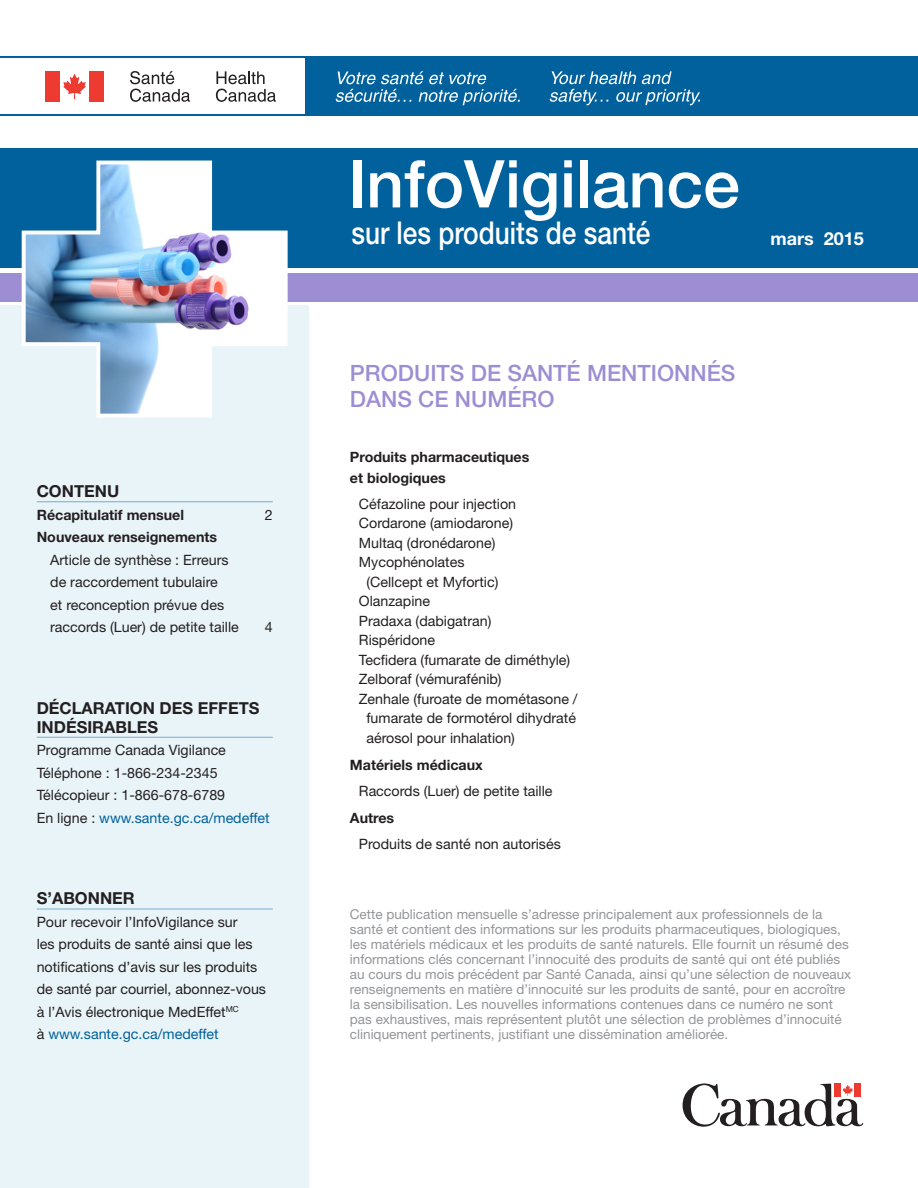
<style>
.page{position:relative;width:918px;height:1188px;background:#fff}
.page>*{position:absolute;margin:0;border:0;box-sizing:border-box;transform-origin:0 0}
.t1{font:500 66px "Helvetica Neue LT Std";color:#fff}
.t2{font:500 31.5px "Helvetica Neue LT Std";color:#fff;scale:.83 1}
.Text_-_Title_level_1{font:500 22.5px/25.5px "Helvetica Neue LT Std";color:#9d8ed3}
.t3{font:700 18px "Helvetica Neue LT Std";color:#fff}
.Table_of_contents{font:700 16.5px/18.8px "Helvetica Neue LT Std";color:#231f20}
.Mentioned_in_this_is{font:14.25px/19.5px "Helvetica Neue LT Std";color:#231f20}
.Table_of_content_-_c{font:14.25px/22.5px "Helvetica Neue LT Std";color:#231f20}
.Table_of_content_-_T{font:14.25px/22.5px "Helvetica Neue LT Std";color:#231f20}
.Mentioned_in_this_is-2{font:700 14.25px/20.2px "Helvetica Neue LT Std";color:#231f20}
.Table_of_content_-_T-2{font:700 14.25px "Helvetica Neue LT Std";color:#231f20}
.Table_of_content_-_T-3{font:14.25px "Helvetica Neue LT Std";color:#00619c}
.Bottom_info_first_pa{font:13.5px/15px "Helvetica Neue LT Std";color:#939598}
.s1{color:#231f20}
.s2{color:#00619c}
</style>
<div class="page">
<hr style="left:0;top:57px;width:306px;height:1px;background:#00619c">
<hr style="left:0;top:115px;width:306px;height:1px;background:#00619c">
<div style="left:306px;top:57px;width:612px;height:59px;background:#00619c"></div>
<svg style="left:682px;top:1083px;width:182px;height:44px"></svg>
<div style="left:45px;top:71px;width:15px;height:31px;background:#ee3b32"></div>
<svg style="left:63px;top:74px;width:23px;height:25px"></svg>
<div style="left:89px;top:71px;width:15px;height:31px;background:#ee3b32"></div>
<svg style="left:130px;top:71px;width:60px;height:31px"></svg>
<svg style="left:216px;top:71px;width:60px;height:31px"></svg>
<svg style="left:550px;top:71px;width:150px;height:34px"></svg>
<svg style="left:335px;top:71px;width:185px;height:34px"></svg>
<div style="left:0;top:306px;width:308px;height:882px;background:#e9f4f9"></div>
<div style="left:0;top:273px;width:918px;height:28px;background:#9d8ed3"></div>
<div style="left:0;top:148px;width:918px;height:120px;background:#00619c"></div>
<img style="left:20px;top:160px;width:270px;height:258px">
<hr style="left:37px;top:501px;width:236px;height:1px;background:#73adcd">
<hr style="left:37px;top:737px;width:236px;height:1px;background:#73adcd">
<hr style="left:37px;top:909px;width:236px;height:1px;background:#73adcd">
<h1 class="t1" style="left:348px;top:145px;width:393px">InfoVigilance</h1>
<h2 class="t2" style="left:351px;top:214px;width:362px">sur les produits de santé</h2>
<h3 class="t3" style="left:771px;top:227px;width:95px">mars 2015</h3>
<p class="Table_of_contents" style="left:37px;top:481px;width:84px">CONTENU</p>
<p class="Table_of_content_-_T-2" style="left:37px;top:506px;width:149px">Récapitulatif mensuel</p>
<p class="Table_of_content_-_T" style="left:265px;top:503px;width:9px">2</p>
<p class="Table_of_content_-_T-2" style="left:37px;top:528px;width:182px">Nouveaux renseignements</p>
<p class="Table_of_content_-_T" style="left:50px;top:548px;width:190px">Article de synthèse : Erreurs de raccordement tubulaire<br>et reconception prévue des raccords (Luer) de petite taille</p>
<p class="Table_of_content_-_T" style="left:265px;top:616px;width:9px">4</p>
<p class="Table_of_contents" style="left:37px;top:698px;width:224px">DÉCLARATION DES EFFETS<br>INDÉSIRABLES</p>
<p class="Table_of_content_-_T" style="left:37px;top:739px;width:191px">Programme Canada Vigilance</p>
<p class="Table_of_content_-_T" style="left:37px;top:761px;width:182px">Téléphone : 1-866-234-2345</p>
<p class="Table_of_content_-_T" style="left:37px;top:784px;width:190px">Télécopieur : 1-866-678-6789</p>
<p class="Table_of_content_-_T-3" style="left:37px;top:809px;width:235px"><span class="s1">En ligne :</span> www.sante.gc.ca/medeffet</p>
<p class="Text_-_Title_level_1" style="left:350px;top:360px;width:387px">PRODUITS DE SANTÉ MENTIONNÉS<br>DANS CE NUMÉRO</p>
<p class="Mentioned_in_this_is-2" style="left:350px;top:447px;width:181px">Produits pharmaceutiques et biologiques</p>
<p class="Mentioned_in_this_is" style="left:359px;top:494px;width:159px">Céfazoline pour injection</p>
<p class="Mentioned_in_this_is" style="left:359px;top:513px;width:156px">Cordarone (amiodarone)</p>
<p class="Mentioned_in_this_is" style="left:359px;top:533px;width:138px">Multaq (dronédarone)</p>
<p class="Mentioned_in_this_is" style="left:366px;top:552px;width:133px;text-indent:-8px">Mycophénolates (Cellcept et Myfortic)</p>
<p class="Mentioned_in_this_is" style="left:359px;top:591px;width:73px">Olanzapine</p>
<p class="Mentioned_in_this_is" style="left:359px;top:611px;width:134px">Pradaxa (dabigatran)</p>
<p class="Mentioned_in_this_is" style="left:359px;top:630px;width:78px">Rispéridone</p>
<p class="Mentioned_in_this_is" style="left:359px;top:650px;width:213px">Tecfidera (fumarate de diméthyle)</p>
<p class="Mentioned_in_this_is" style="left:359px;top:669px;width:144px">Zelboraf (vémurafénib)</p>
<p class="Mentioned_in_this_is" style="left:366px;top:689px;width:213px;text-indent:-8px">Zenhale (furoate de mométasone / fumarate de formotérol dihydraté aérosol pour inhalation)</p>
<p class="Mentioned_in_this_is-2" style="left:350px;top:754px;width:134px">Matériels médicaux</p>
<p class="Mentioned_in_this_is" style="left:359px;top:781px;width:195px">Raccords (Luer) de petite taille</p>
<p class="Mentioned_in_this_is-2" style="left:350px;top:808px;width:46px">Autres</p>
<p class="Mentioned_in_this_is" style="left:359px;top:834px;width:203px">Produits de santé non autorisés</p>
<p class="Table_of_contents" style="left:37px;top:889px;width:100px">S’ABONNER</p>
<p class="Table_of_content_-_c" style="left:37px;top:910px;width:231px">Pour recevoir l’InfoVigilance sur<br>les produits de santé ainsi que les notifications d’avis sur les produits de santé par courriel, abonnez-vous à l’Avis électronique MedEffet<sup>MC<br></sup>à <span class="s2">www.sante.gc.ca/medeffet</span></p>
<p class="Bottom_info_first_pa" style="left:350px;top:907px;width:503px">Cette publication mensuelle s’adresse principalement aux professionnels de la santé et contient des informations sur les produits pharmaceutiques, biologiques, les matériels médicaux et les produits de santé naturels. Elle fournit un résumé des informations clés concernant l’innocuité des produits de santé qui ont été publiés au cours du mois précédent par Santé Canada, ainsi qu’une sélection de nouveaux renseignements en matière d’innocuité sur les produits de santé, pour en accroître la sensibilisation. Les nouvelles informations contenues dans ce numéro ne sont pas exhaustives, mais représentent plutôt une sélection de problèmes d’innocuité cliniquement pertinents, justifiant une dissémination améliorée.</p>
</div>
